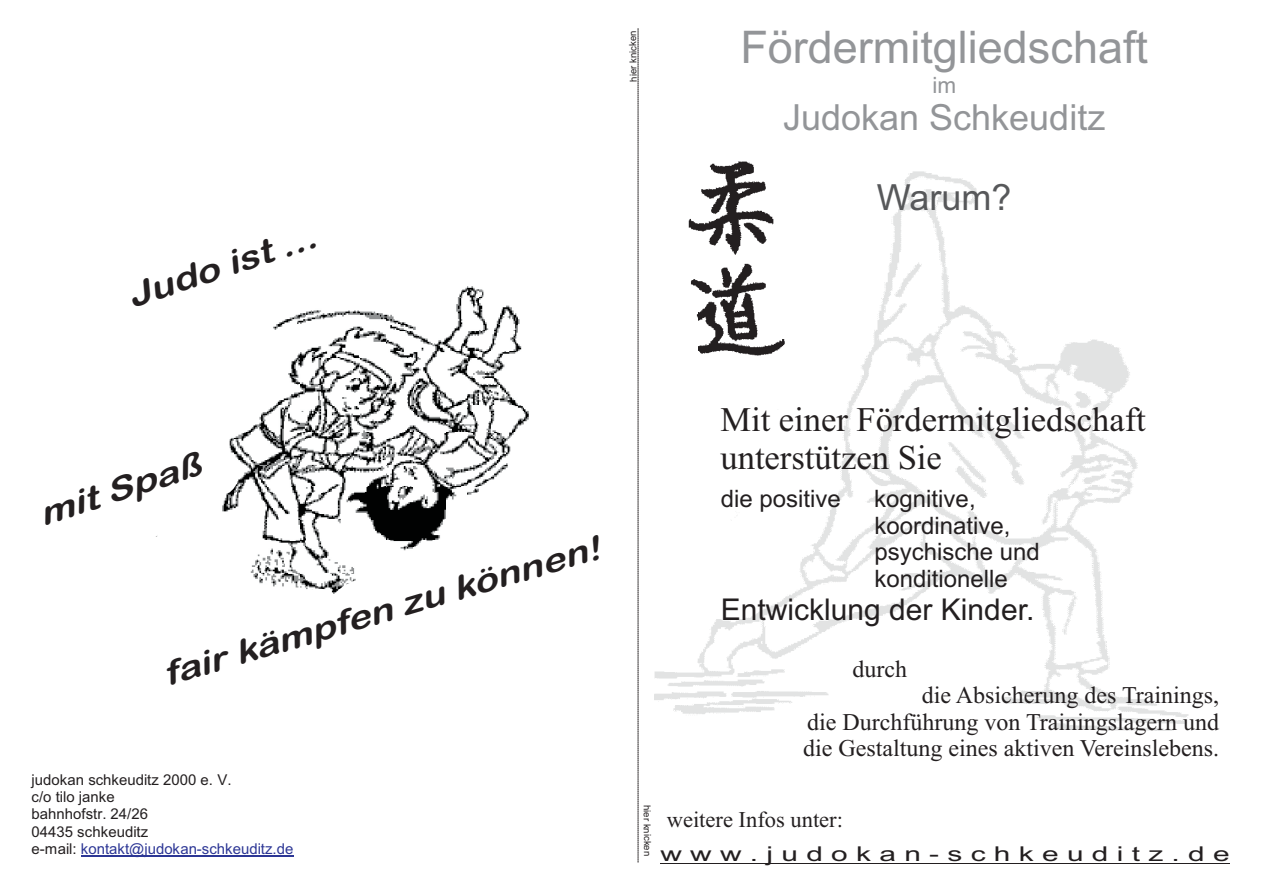
<style>
.page{position:relative;width:1263px;height:893px;background:#fff}
.page>*{position:absolute;margin:0;border:0;box-sizing:border-box;transform-origin:0 0}
.t1{font:45px "Arial";color:#939598}
.t2{font:36px "Arial";color:#939598}
.t3{font:36px "Arial";color:#57585a}
.t4{font:34.5px/38.2px "Times New Roman";color:#231f20}
.t5{font:italic 33px "Arial Rounded MT Bold";color:#231f20;scale:1.19 1}
.t6{font:italic 33px "Arial Rounded MT Bold";color:#231f20;scale:1.18 1}
.t7{font:italic 32.7px "Arial Rounded MT Bold";color:#231f20;scale:1.21 1}
.t8{font:30px "Arial";color:#231f20}
.t9{font:24px/26.5px "Times New Roman";color:#231f20;text-align:justify}
.t10{font:24px/26.8px "Arial";color:#231f20}
.t11{font:22.5px "Times New Roman";color:#231f20}
.t12{font:22.5px "Arial";color:#939598}
.t13{font:20.4px "Arial";letter-spacing:.28em;color:#231f20;scale:1.46 1}
.t14{font:15px/17.2px "Arial";color:#231f20}
.t15{font:9.6px "Arial";color:#231f20}
.s1{color:#2c3695}
</style>
<div class="page">
<img style="left:654px;top:171px;width:535px;height:560px">
<img style="left:654px;top:161px;width:165px;height:229px">
<img style="left:156px;top:286px;width:373px;height:308px">
<hr style="left:660px;top:863px;width:570px;height:1px;background:#231f20">
<hr style="left:81px;top:855px;width:212px;height:1px;background:#2c3695">
<svg style="left:638px;top:28px;width:1px;height:834px"></svg>
<h3 class="t6" style="left:125px;top:285px;width:168px;rotate:-18deg">Judo ist ...</h3>
<p class="t15" style="left:630px;top:82px;width:53px;rotate:-91deg">h ei r kn ci ken</p>
<h1 class="t1" style="left:740px;top:30px;width:409px">Fördermitgliedschaft</h1>
<p class="t12" style="left:932px;top:76px;width:25px">im</p>
<h2 class="t2" style="left:783px;top:104px;width:324px">Judokan Schkeuditz</h2>
<h2 class="t3" style="left:877px;top:184px;width:136px">Warum?</h2>
<h3 class="t7" style="left:36px;top:503px;width:141px;rotate:-18deg">mit Spaß</h3>
<h3 class="t5" style="left:161px;top:661px;width:382px;rotate:-16deg">fair kämpfen zu können!</h3>
<p class="t14" style="left:32px;top:772px;width:263px">judokan schkeuditz 2000 e. V.<br>c/o tilo janke<br>bahnhofstr. 24/26<br>04435 schkeuditz<br>e-mail: <span class="s1">kontakt@judokan-schkeuditz.de</span></p>
<h3 class="t4" style="left:720px;top:403px;width:427px">Mit einer Fördermitgliedschaft unterstützen Sie</h3>
<p class="t10" style="left:721px;top:487px;width:122px">die positive</p>
<p class="t10" style="left:874px;top:487px;width:167px">kognitive, koordinative, psychische und konditionelle</p>
<p class="t8" style="left:721px;top:598px;width:315px">Entwicklung der Kinder.</p>
<p class="t9" style="left:852px;top:658px;width:56px">durch</p>
<p class="t9" style="left:803px;top:684px;width:418px;text-indent:119px">die Absicherung des Trainings, die Durchführung von Trainingslagern und die Gestaltung eines aktiven Vereinslebens.</p>
<p class="t15" style="left:651px;top:805px;width:53px;rotate:90deg">hier knicken</p>
<p class="t11" style="left:667px;top:812px;width:178px">weitere Infos unter:</p>
<p class="t13" style="left:660px;top:846px;width:391px">www.judokan-schkeuditz.de</p>
</div>
